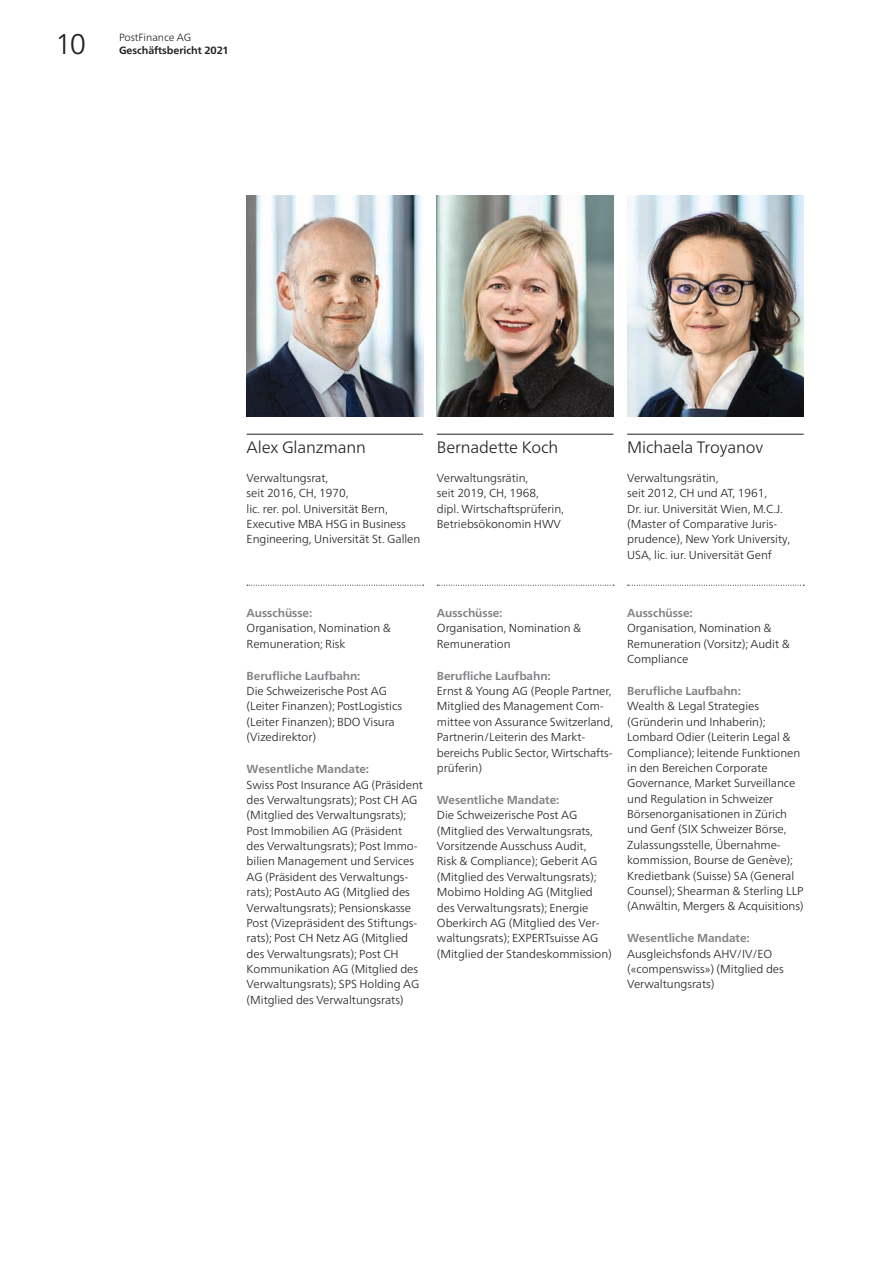
<style>
.page{position:relative;width:893px;height:1263px;background:#fff}
.page>*{position:absolute;margin:0;border:0;box-sizing:border-box;transform-origin:0 0}
.t1{font:300 28.5px "Frutiger Neue LT Pro";color:#231f20}
.t2{font:300 16.5px "Frutiger Neue LT Pro";letter-spacing:-.01em;color:#231f20}
.t3{font:300 11.7px/15.5px "Frutiger Neue LT Pro";letter-spacing:-.005em;color:#231f20}
.t4{font:700 10.5px "Frutiger Neue LT Pro";letter-spacing:-.005em;color:#231f20}
.t5{font:300 10.5px "Frutiger Neue LT Pro";letter-spacing:-.005em;color:#231f20}
.s1{font-weight:700;color:#808285}
</style>
<div class="page">
<img style="left:247px;top:196px;width:176px;height:221px">
<img style="left:627px;top:196px;width:177px;height:221px">
<img style="left:437px;top:196px;width:176px;height:221px">
<hr style="left:627px;top:434px;width:177px;height:1px;background:#231f20">
<svg style="left:628px;top:585px;width:176px;height:1px"></svg>
<hr style="left:437px;top:434px;width:176px;height:1px;background:#231f20">
<svg style="left:437px;top:585px;width:177px;height:1px"></svg>
<hr style="left:247px;top:434px;width:176px;height:1px;background:#231f20">
<svg style="left:247px;top:585px;width:177px;height:1px"></svg>
<h1 class="t1" style="left:55px;top:27px;width:32px">10</h1>
<p class="t5" style="left:119px;top:32px;width:74px">PostFinance AG</p>
<p class="t4" style="left:119px;top:44px;width:111px">Geschäftsbericht 2021</p>
<h4 class="t2" style="left:247px;top:437px;width:121px">Alex Glanzmann</h4>
<p class="t3" style="left:247px;top:470px;width:175px">Verwaltungsrat,<br>seit 2016, CH, 1970,<br>lic. rer. pol. Universität Bern,<br>Executive MBA HSG in Business<br>Engineering, Universität St. Gallen</p>
<h4 class="t2" style="left:437px;top:437px;width:123px">Bernadette Koch</h4>
<p class="t3" style="left:437px;top:470px;width:128px">Verwaltungsrätin,<br>seit 2019, CH, 1968,<br>dipl. Wirtschaftsprüferin,<br>Betriebs ökonomin HWV</p>
<h4 class="t2" style="left:627px;top:437px;width:137px">Michaela Troyanov</h4>
<p class="t3" style="left:627px;top:470px;width:165px">Verwaltungsrätin,<br>seit 2012, CH und AT, 1961,<br>Dr. iur. Universität Wien, M.C.J. (Master of Comparative Juris&shy;prudence), New York University,<br>USA, lic. iur. Universität Genf</p>
<p class="t3" style="left:247px;top:605px;width:146px"><span class="s1">Ausschüsse:<br></span>Organisation, Nomination &amp;<br>Remuneration; Risk</p>
<p class="t3" style="left:247px;top:668px;width:157px"><span class="s1">Berufliche Laufbahn:<br></span>Die Schweizerische Post AG (Leiter Finanzen); PostLogistics (Leiter Finanzen); BDO Visura (Vizedirektor)</p>
<p class="t3" style="left:247px;top:761px;width:178px"><span class="s1">Wesentliche Mandate:<br></span>Swiss Post Insurance AG (Präsident des Verwaltungsrats); Post CH AG (Mitglied des Verwaltungsrats);<br>Post Immobilien AG (Präsident<br>des Verwaltungsrats); Post Immo&shy;bilien Management und Services<br>AG (Präsident des Verwaltungs&shy;rats); PostAuto AG (Mitglied des<br>Verwaltungsrats); Pensionskasse<br>Post (Vizepräsident des Stiftungs&shy;rats); Post CH Netz AG (Mitglied des Verwaltungsrats); Post CH<br>Kommunikation AG (Mitglied des<br>Verwaltungsrats); SPS Holding AG (Mitglied des Verwaltungsrats)</p>
<p class="t3" style="left:437px;top:605px;width:146px"><span class="s1">Ausschüsse:<br></span>Organisation, Nomination &amp;<br>Remuneration</p>
<p class="t3" style="left:437px;top:668px;width:178px"><span class="s1">Berufliche Laufbahn:<br></span>Ernst &amp; Young AG (People Partner,<br>Mitglied des Management Com&shy;mittee von Assurance Switzerland,<br>Partnerin/Leiterin des Markt&shy;bereichs Public Sector, Wirtschafts prüferin)</p>
<p class="t3" style="left:437px;top:792px;width:177px"><span class="s1">Wesentliche Mandate:<br></span>Die Schweizerische Post AG (Mitglied des Verwaltungsrats,<br>Vorsitzende Ausschuss Audit,<br>Risk &amp; Compliance); Geberit AG (Mitglied des Verwaltungsrats);<br>Mobimo Holding AG (Mitglied des Verwaltungsrats); Energie<br>Oberkirch AG (Mitglied des Ver&shy;waltungsrats); EXPERTsuisse AG (Mitglied der Standeskommission)</p>
<p class="t3" style="left:627px;top:605px;width:164px"><span class="s1">Ausschüsse:<br></span>Organisation, Nomination &amp;<br>Remuneration (Vorsitz); Audit &amp;<br>Compliance</p>
<p class="t3" style="left:627px;top:683px;width:178px"><span class="s1">Berufliche Laufbahn:<br></span>Wealth &amp; Legal Strategies (Gründerin und Inhaberin);<br>Lombard Odier (Leiterin Legal &amp;<br>Compliance); leitende Funktionen in den Bereichen Corporate<br>Gover nance, Market Surveillance und Regulation in Schweizer<br>Börsen organisationen in Zürich und Genf (SIX Schweizer Börse,<br>Zulassungsstelle, Übernahme&shy;kommission, Bourse de Genève);<br>Kredietbank (Suisse) SA (General<br>Counsel); Shearman &amp; Sterling LLP (An wältin, Mergers &amp; Acquisitions)</p>
<p class="t3" style="left:627px;top:930px;width:158px"><span class="s1">Wesentliche Mandate:<br></span>Ausgleichsfonds AHV/IV/EO («compenswiss») (Mitglied des<br>Verwaltungsrats)</p>
</div>
